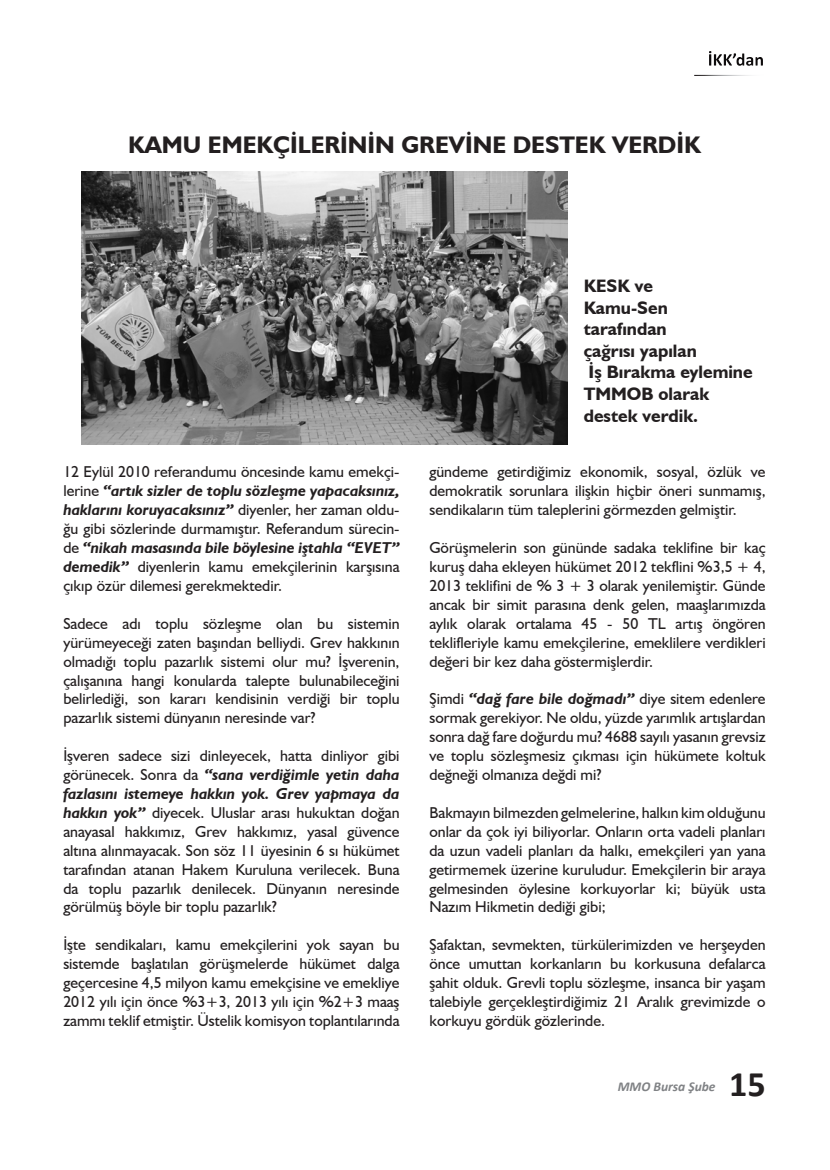
<style>
.page{position:relative;width:830px;height:1170px;background:#fff}
.page>*{position:absolute;margin:0;border:0;box-sizing:border-box;transform-origin:0 0}
.arabaslikk{font:700 36px "Calibri";color:#231f20}
.Varsayılan{font:700 24px "Humanist 521 BT";color:#231f20}
.Varsayılan-2{font:700 18px/21.6px "Humanist 521 BT";color:#231f20}
.Varsayılan-3{font:15.75px/18.9px "Humanist 521 BT";color:#231f20;text-align:justify}
.arabaslikk-2{font:italic 700 13.5px "Calibri";color:#808285}
.s1{font-weight:700;font-style:italic}
</style>
<div class="page">
<div style="left:616px;top:48px;width:171px;height:22px;background:#231f20;opacity:.75"></div>
<img style="left:81px;top:172px;width:486px;height:273px">
<p class="Varsayılan" style="left:128px;top:129px;width:573px">KAMU EMEKÇİLERİNİN GREVİNE DESTEK VERDİK</p>
<p class="Varsayılan-3" style="left:63px;top:462px;width:337px">12 Eylül 2010 referandumu öncesinde kamu emekçi&shy;lerine <span class="s1">“artık sizler de toplu sözleşme yapacaksınız, haklarını koruyacaksınız”</span> diyenler, her zaman oldu&shy;ğu gibi sözlerinde durmamıştır. Referandum sürecin&shy;de <span class="s1">“nikah masasında bile böylesine iştahla “EVET” demedik”</span> diyenlerin kamu emekçilerinin karşısına çıkıp özür dilemesi gerekmektedir.</p>
<p class="Varsayılan-3" style="left:63px;top:613px;width:337px">Sadece adı toplu sözleşme olan bu sistemin yürümeyeceği zaten başından belliydi. Grev hakkının olmadığı toplu pazarlık sistemi olur mu? İşverenin, çalışanına hangi konularda talepte bulunabileceğini belirlediği, son kararı kendisinin verdiği bir toplu pazarlık sistemi dünyanın neresinde var?</p>
<p class="Varsayılan-3" style="left:63px;top:746px;width:337px">İşveren sadece sizi dinleyecek, hatta dinliyor gibi görünecek. Sonra da <span class="s1">“sana verdiğimle yetin daha fazlasını istemeye hakkın yok. Grev yapmaya da hakkın yok”</span> diyecek. Uluslar arası hukuktan doğan anayasal hakkımız, Grev hakkımız, yasal güvence altına alınmayacak. Son söz 11 üyesinin 6 sı hükümet tarafından atanan Hakem Kuruluna verilecek. Buna da toplu pazarlık denilecek. Dünyanın neresinde görülmüş böyle bir toplu pazarlık?</p>
<p class="Varsayılan-3" style="left:63px;top:935px;width:337px">İşte sendikaları, kamu emekçilerini yok sayan bu sistemde başlatılan görüşmelerde hükümet dalga geçercesine 4,5 milyon kamu emekçisine ve emekliye 2012 yılı için önce %3+3, 2013 yılı için %2+3 maaş zammı teklif etmiştir. Üstelik komisyon toplantılarında</p>
<p class="Varsayılan-2" style="left:583px;top:274px;width:71px">KESK ve</p>
<p class="Varsayılan-2" style="left:583px;top:296px;width:86px">Kamu-Sen tarafından</p>
<p class="Varsayılan-2" style="left:583px;top:339px;width:115px">çağrısı yapılan</p>
<p class="Varsayılan-2" style="left:583px;top:361px;width:170px">İş Bırakma eylemine<br>TMMOB olarak destek verdik.</p>
<p class="Varsayılan-3" style="left:429px;top:462px;width:337px">gündeme getirdiğimiz ekonomik, sosyal, özlük ve demokratik sorunlara ilişkin hiçbir öneri sunmamış, sendikaların tüm taleplerini görmezden gelmiştir.</p>
<p class="Varsayılan-3" style="left:429px;top:538px;width:337px">Görüşmelerin son gününde sadaka teklifine bir kaç kuruş daha ekleyen hükümet 2012 tekflini %3,5 + 4, 2013 teklifini de % 3 + 3 olarak yenilemiştir. Günde ancak bir simit parasına denk gelen, maaşlarımızda aylık olarak ortalama 45 - 50 TL artış öngören teklifleriyle kamu emekçilerine, emeklilere verdikleri değeri bir kez daha göstermişlerdir.</p>
<p class="Varsayılan-3" style="left:429px;top:689px;width:337px">Şimdi <span class="s1">“dağ fare bile doğmadı”</span> diye sitem edenlere sormak gerekiyor. Ne oldu, yüzde yarımlık artışlardan sonra dağ fare doğurdu mu? 4688 sayılı yasanın grevsiz ve toplu sözleşmesiz çıkması için hükümete koltuk değneği olmanıza değdi mi?</p>
<p class="Varsayılan-3" style="left:429px;top:802px;width:337px">Bakmayın bilmezden gelmelerine, halkın kim olduğunu onlar da çok iyi biliyorlar. Onların orta vadeli planları da uzun vadeli planları da halkı, emekçileri yan yana getirmemek üzerine kuruludur. Emekçilerin bir araya gelmesinden öylesine korkuyorlar ki; büyük usta Nazım Hikmetin dediği gibi;</p>
<p class="Varsayılan-3" style="left:429px;top:935px;width:337px">Şafaktan, sevmekten, türkülerimizden ve herşeyden önce umuttan korkanların bu korkusuna defalarca şahit olduk. Grevli toplu sözleşme, insanca bir yaşam talebiyle gerçekleştirdiğimiz 21 Aralık grevimizde o korkuyu gördük gözlerinde.</p>
<p class="arabaslikk-2" style="left:617px;top:1077px;width:99px">MMO Bursa Şube</p>
<p class="arabaslikk" style="left:728px;top:1061px;width:38px">15</p>
</div>
